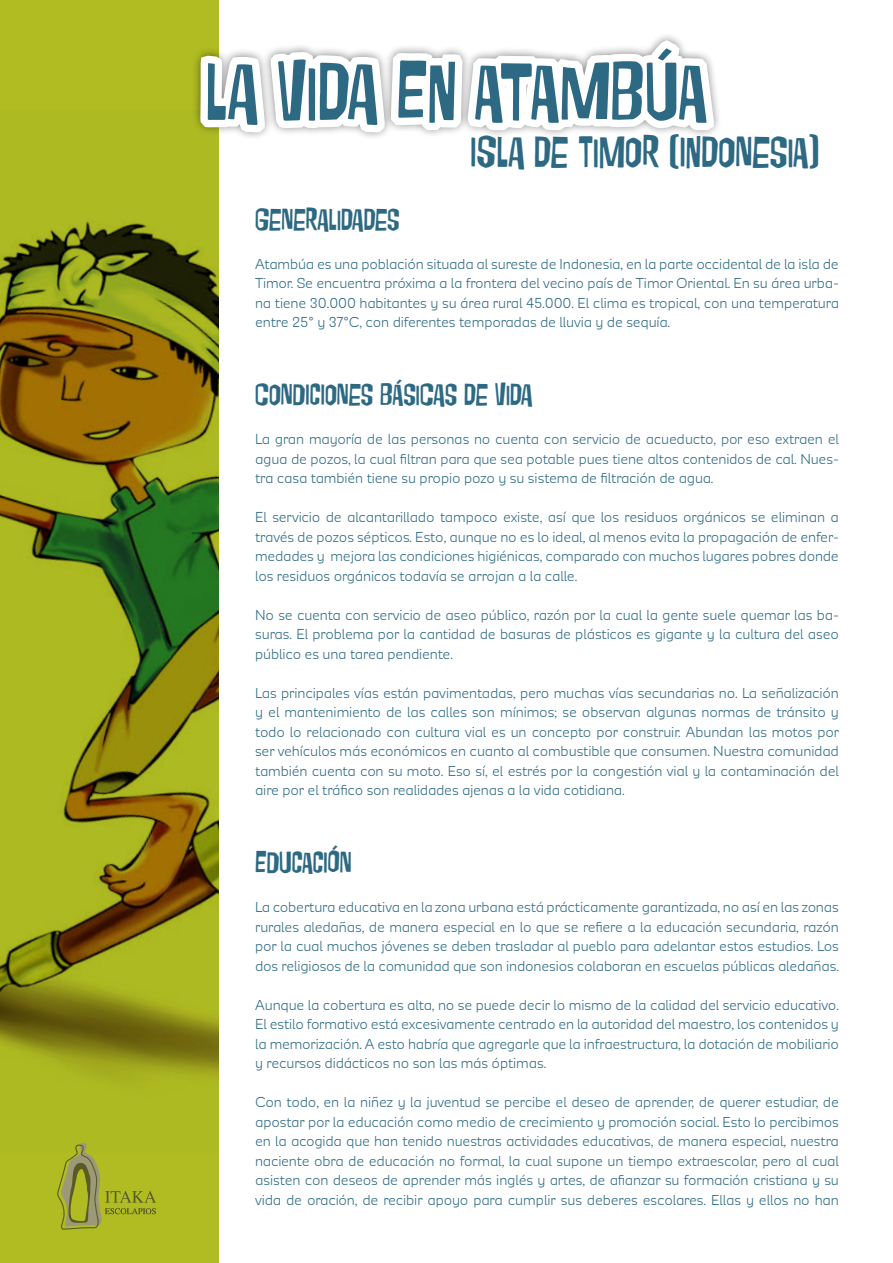
<style>
.page{position:relative;width:893px;height:1263px;background:#fff}
.page>*{position:absolute;margin:0;border:0;box-sizing:border-box;transform-origin:0 0}
.t1{font:88.8px "Tuesnight";color:#2d6983}
.t2{font:47.25px "Tuesnight";color:#2d6983}
.t3{font:33px "Tuesnight";color:#2d6983}
.t4{font:16.5px/19.5px "Modernica";letter-spacing:-.01em;color:#2d6983;text-align:justify}
</style>
<div class="page">
<div style="left:0;top:0;width:218px;height:1263px;background:#b0bc22"></div>
<img style="left:0;top:221px;width:218px;height:859px">
<svg style="left:57px;top:1143px;width:99px;height:87px"></svg>
<svg style="left:195px;top:28px;width:524px;height:112px"></svg>
<h1 class="t1" style="left:206px;top:38px;width:503px">LA VIDA EN ATAMBÚA</h1>
<h2 class="t2" style="left:471px;top:123px;width:350px">ISLA DE TIMOR (INDONESIA)</h2>
<h3 class="t3" style="left:255px;top:199px;width:146px">GENERALIDADES</h3>
<p class="t4" style="left:255px;top:254px;width:585px">Atambúa es una población situada al sureste de Indonesia, en la parte occidental de la isla de Timor. Se encuentra próxima a la frontera del vecino país de Timor Oriental. En su área urba&shy;na tiene 30.000 habitantes y su área rural 45.000. El clima es tropical, con una temperatura entre 25° y 37°C, con diferentes temporadas de lluvia y de sequía.</p>
<h3 class="t3" style="left:255px;top:374px;width:278px">CONDICIONES BÁSICAS DE VIDA</h3>
<p class="t4" style="left:255px;top:430px;width:585px">La gran mayoría de las personas no cuenta con servicio de acueducto, por eso extraen el agua de pozos, la cual filtran para que sea potable pues tiene altos contenidos de cal. Nues&shy;tra casa también tiene su propio pozo y su sistema de filtración de agua.</p>
<p class="t4" style="left:255px;top:508px;width:585px">El servicio de alcantarillado tampoco existe, así que los residuos orgánicos se eliminan a través de pozos sépticos. Esto, aunque no es lo ideal, al menos evita la propagación de enfer&shy;medades y mejora las condiciones higiénicas, comparado con muchos lugares pobres donde los residuos orgánicos todavía se arrojan a la calle.</p>
<p class="t4" style="left:255px;top:605px;width:585px">No se cuenta con servicio de aseo público, razón por la cual la gente suele quemar las ba&shy;suras. El problema por la cantidad de basuras de plásticos es gigante y la cultura del aseo público es una tarea pendiente.</p>
<p class="t4" style="left:255px;top:683px;width:585px">Las principales vías están pavimentadas, pero muchas vías secundarias no. La señalización y el mantenimiento de las calles son mínimos; se observan algunas normas de tránsito y todo lo relacionado con cultura vial es un concepto por construir. Abundan las motos por ser vehículos más económicos en cuanto al combustible que consumen. Nuestra comunidad también cuenta con su moto. Eso sí, el estrés por la congestión vial y la contaminación del aire por el tráfico son realidades ajenas a la vida cotidiana.</p>
<h3 class="t3" style="left:255px;top:842px;width:98px">EDUCACIÓN</h3>
<p class="t4" style="left:255px;top:898px;width:585px">La cobertura educativa en la zona urbana está prácticamente garantizada, no así en las zonas rurales aledañas, de manera especial en lo que se refiere a la educación secundaria, razón por la cual muchos jóvenes se deben trasladar al pueblo para adelantar estos estudios. Los dos religiosos de la comunidad que son indonesios colaboran en escuelas públicas aledañas.</p>
<p class="t4" style="left:255px;top:995px;width:585px">Aunque la cobertura es alta, no se puede decir lo mismo de la calidad del servicio educativo.<br>El estilo formativo está excesivamente centrado en la autoridad del maestro, los contenidos y la memorización. A esto habría que agregarle que la infraestructura, la dotación de mobiliario y recursos didácticos no son las más óptimas.</p>
<p class="t4" style="left:255px;top:1093px;width:585px">Con todo, en la niñez y la juventud se percibe el deseo de aprender, de querer estudiar, de apostar por la educación como medio de crecimiento y promoción social. Esto lo percibimos en la acogida que han tenido nuestras actividades educativas, de manera especial, nuestra naciente obra de educación no formal, la cual supone un tiempo extraescolar, pero al cual asisten con deseos de aprender más inglés y artes, de afianzar su formación cristiana y su vida de oración, de recibir apoyo para cumplir sus deberes escolares. Ellas y ellos no han</p>
</div>
